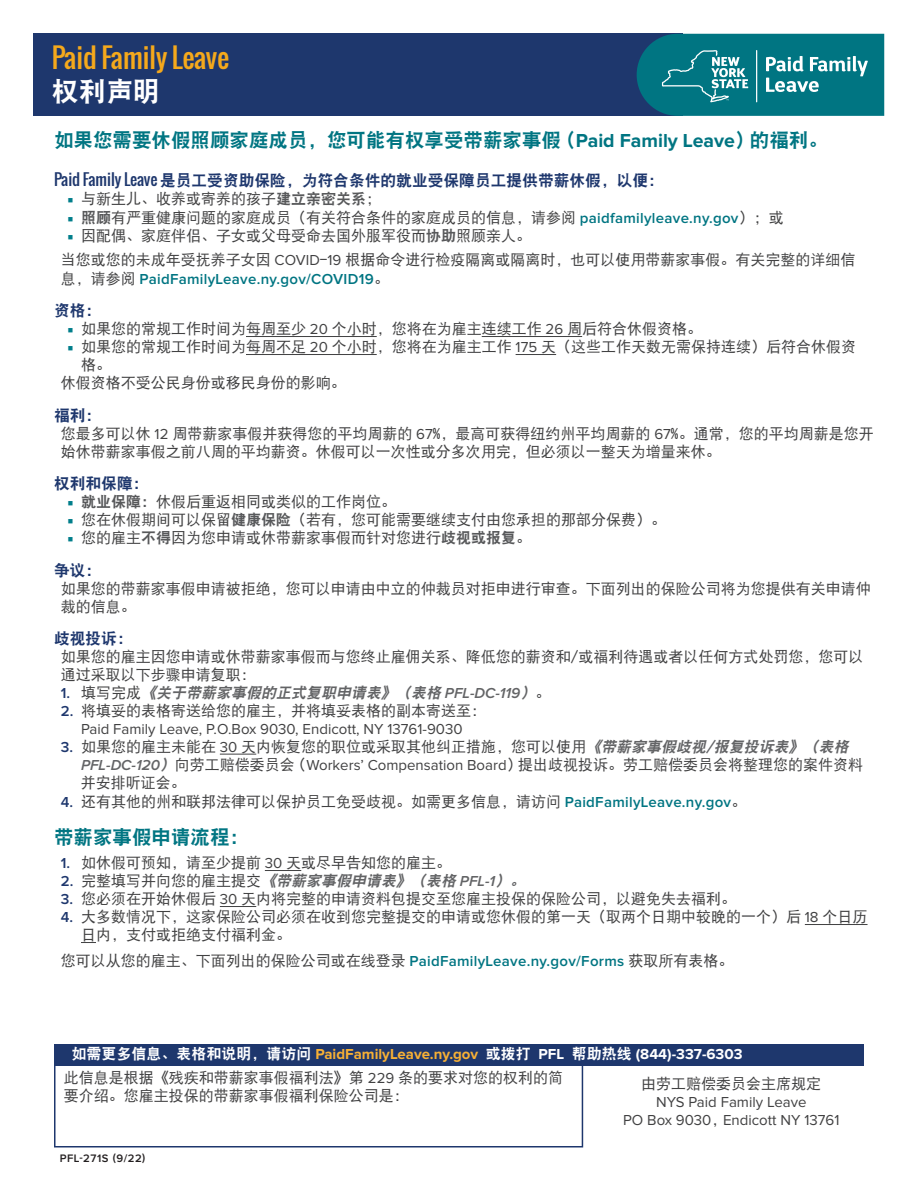
<style>
.page{position:relative;width:918px;height:1188px;background:#fff}
.page>*{position:absolute;margin:0;border:0;box-sizing:border-box;transform-origin:0 0}
.H1_Yellow{font:27px "Oswald";letter-spacing:-.005em;color:#f5a91c}
.H2_White{font:27px "DF Hei W9";color:#fff}
.H3_Teal{font:19.5px "DF Hei W9";color:#007582}
.H4_Blue{font:15.75px "DF Hei W9";color:#1e376d}
.Body{font:15px/18px "DF Hei W5";color:#414142}
.Body-2{font:15px/18px "Proxima Nova";color:#414142;text-align:center}
.t1{font:italic 15px "DF Hei W9";color:#636466}
.Body-3{font:15px "DF Hei W9";color:#fff}
.Body-4{font:600 11.25px "Proxima Nova";letter-spacing:.05em;color:#231f20}
.s1{font-family:"Proxima Nova";font-weight:700}
.s2{font-family:"Oswald"}
.s3{font-family:"Minion Pro";color:#007e8b}
.s4{font-family:"DF Hei W9";color:#58595b}
.s5{font-family:"Proxima Nova";font-weight:600;color:#007582}
.s6{font-family:"Proxima Nova"}
.s7{font-family:"Proxima Nova";font-weight:600;font-style:normal;color:#1e376d}
.s8{font-family:"DF Hei W5";font-style:normal;color:#414142}
.s9{font-family:"Proxima Nova";font-weight:600}
.s10{font-weight:600;color:#1e376d}
.s11{font-family:"DF Hei W5"}
.s12{font-family:"Proxima Nova";font-weight:600;color:#1e376d}
.s13{font-family:"DF Hei W9";font-style:italic;color:#636466}
.s14{font-family:"Proxima Nova";font-weight:600;font-style:italic;color:#636466}
.s15{font-family:"Proxima Nova";font-weight:700;color:#f7b035}
</style>
<div class="page">
<div style="left:54px;top:1044px;width:810px;height:21px;background:#1e376d"></div>
<div style="left:54px;top:1064px;width:529px;height:84px;border:2px solid #1e376d"></div>
<div style="left:34px;top:34px;width:649px;height:82px;background:#1e376d"></div>
<svg style="left:637px;top:34px;width:247px;height:82px;background:#187f8c"></svg>
<hr style="left:756px;top:50px;width:1px;height:52px;background:#fff">
<hr style="left:246px;top:336px;width:131px;height:1px;background:#414142">
<hr style="left:482px;top:336px;width:100px;height:1px;background:#414142">
<hr style="left:246px;top:354px;width:131px;height:1px;background:#414142">
<hr style="left:516px;top:354px;width:40px;height:1px;background:#414142">
<hr style="left:220px;top:754px;width:36px;height:1px;background:#414142">
<hr style="left:265px;top:870px;width:36px;height:1px;background:#414142">
<hr style="left:220px;top:906px;width:36px;height:1px;background:#414142">
<hr style="left:805px;top:924px;width:63px;height:1px;background:#414142">
<svg style="left:81px;top:942px;width:15px;height:1px"></svg>
<p class="H1_Yellow" style="left:52px;top:37px;width:179px">Paid Family Leave</p>
<p class="H2_White" style="left:52px;top:78px;width:109px">权利声明</p>
<p class="H3_Teal" style="left:54px;top:130px;width:775px">如果您需要休假照顾家庭成员，您可能有权享受带薪家事假 (<span class="s1">Paid Family Leave</span>) 的福利。</p>
<p class="H4_Blue" style="left:54px;top:172px;width:612px"><span class="s2">Paid Family Leave</span> 是员工受资助保险，为符合条件的就业受保障员工提供带薪休假，以便：</p>
<p class="Body" style="left:68px;top:189px;width:315px"><span class="s3">■</span> 与新生儿、收养或寄养的孩子<span class="s4">建立亲密关系</span>；</p>
<p class="Body" style="left:68px;top:208px;width:718px"><span class="s3">■</span> <span class="s4">照顾</span>有严重健康问题的家庭成员（有关符合条件的家庭成员的信息，请参阅 <span class="s5">paidfamilyleave.ny.gov</span>）；或</p>
<p class="Body" style="left:68px;top:226px;width:465px"><span class="s3">■</span> 因配偶、家庭伴侣、子女或父母受命去国外服军役而<span class="s4">协助</span>照顾亲人。</p>
<p class="Body" style="left:61px;top:250px;width:796px;line-height:18.8px">当您或您的未成年受抚养子女因 <span class="s6">COVID</span>-<span class="s6">19</span> 根据命令进行检疫隔离或隔离时，也可以使用带薪家事假。有关完整的详细信息，请参阅 <span class="s5">PaidFamilyLeave.ny.gov/COVID19</span>。</p>
<p class="H4_Blue" style="left:54px;top:303px;width:49px">资格：</p>
<p class="Body" style="left:68px;top:320px;width:636px"><span class="s3">■</span> 如果您的常规工作时间为每周至少 <span class="s6">20</span> 个小时，您将在为雇主连续工作 <span class="s6">26</span> 周后符合休假资格。</p>
<p class="Body" style="left:81px;top:338px;width:777px;text-indent:-14px"><span class="s3">■</span> 如果您的常规工作时间为每周不足 <span class="s6">20</span> 个小时，您将在为雇主工作 <span class="s6">175</span> 天（这些工作天数无需保持连续）后符合休假资格。</p>
<p class="Body" style="left:61px;top:374px;width:286px">休假资格不受公民身份或移民身份的影响。</p>
<p class="H4_Blue" style="left:54px;top:407px;width:49px">福利：</p>
<p class="Body" style="left:61px;top:424px;width:814px">您最多可以休 <span class="s6">12</span> 周带薪家事假并获得您的平均周薪的 <span class="s6">67</span>%，最高可获得纽约州平均周薪的 <span class="s6">67</span>%。通常，您的平均周薪是您开始休带薪家事假之前八周的平均薪资。休假可以一次性或分多次用完，但必须以一整天为增量来休。</p>
<p class="H4_Blue" style="left:54px;top:476px;width:96px">权利和保障：</p>
<p class="Body" style="left:68px;top:493px;width:330px"><span class="s3">■</span> <span class="s4">就业保障：</span>休假后重返相同或类似的工作岗位。</p>
<p class="Body" style="left:68px;top:511px;width:600px"><span class="s3">■</span> 您在休假期间可以保留<span class="s4">健康保险</span>（若有，您可能需要继续支付由您承担的那部分保费）。</p>
<p class="Body" style="left:68px;top:529px;width:465px"><span class="s3">■</span> 您的雇主<span class="s4">不得</span>因为您申请或休带薪家事假而针对您进行<span class="s4">歧视或报复</span>。</p>
<p class="H4_Blue" style="left:54px;top:562px;width:49px">争议：</p>
<p class="Body" style="left:61px;top:579px;width:811px">如果您的带薪家事假申请被拒绝，您可以申请由中立的仲裁员对拒申进行审查。下面列出的保险公司将为您提供有关申请仲裁的信息。</p>
<p class="H4_Blue" style="left:54px;top:630px;width:80px">歧视投诉：</p>
<p class="Body" style="left:61px;top:648px;width:804px">如果您的雇主因您申请或休带薪家事假而与您终止雇佣关系、降低您的薪资和/或福利待遇或者以任何方式处罚您，您可以通过采取以下步骤申请复职：</p>
<p class="t1" style="left:61px;top:685px;width:491px"><span class="s7">1 .</span> <span class="s8">填写完成</span>《关于带薪家事假的正式复职申请表》（表格 <span class="s9">P FL - D C - 1 1 9</span> ）<span class="s8">。</span></p>
<p class="Body-2" style="left:61px;top:702px;width:427px"><span class="s10">2.</span> <span class="s11">将填妥的表格寄送给您的雇主，并将填妥表格的副本寄送至：<br></span>Paid Family Leave, P.O.Box 9030, Endicott, NY 13761-9030</p>
<p class="Body" style="left:81px;top:738px;width:784px;text-indent:-20px"><span class="s12">3.</span> 如果您的雇主未能在 <span class="s6">30</span> 天内恢复您的职位或采取其他纠正措施，您可以使用<span class="s13">《带薪家事假歧视/报复投诉表》（表格<br></span><span class="s14">PFL-DC-120</span><span class="s13">）</span>向劳工赔偿委员会 (<span class="s6">Workers’ Compensation Board</span>) 提出歧视投诉。劳工赔偿委员会将整理您的案件资料并安排听证会。</p>
<p class="Body" style="left:61px;top:792px;width:687px"><span class="s12">4.</span> 还有其他的州和联邦法律可以保护员工免受歧视。如需更多信息，请访问 <span class="s5">PaidFamilyLeave.ny.gov</span>。</p>
<p class="H3_Teal" style="left:54px;top:827px;width:196px">带薪家事假申请流程：</p>
<p class="Body" style="left:61px;top:854px;width:392px"><span class="s12">1.</span> 如休假可预知，请至少提前 <span class="s6">30</span> 天或尽早告知您的雇主。</p>
<p class="t1" style="left:61px;top:874px;width:469px"><span class="s7">2.</span> <span class="s8">完整填写并向您的雇主提交</span>《带薪家事假申请表》（表格 <span class="s9">PFL-1</span>）。</p>
<p class="Body" style="left:61px;top:890px;width:677px"><span class="s12">3.</span> 您必须在开始休假后 <span class="s6">30</span> 天内将完整的申请资料包提交至您雇主投保的保险公司，以避免失去福利。</p>
<p class="Body" style="left:81px;top:908px;width:788px;text-indent:-20px"><span class="s12">4.</span> 大多数情况下，这家保险公司必须在收到您完整提交的申请或您休假的第一天（取两个日期中较晚的一个）后 <span class="s6">18</span> 个日历日内，支付或拒绝支付福利金。</p>
<p class="Body" style="left:61px;top:952px;width:674px">您可以从您的雇主、下面列出的保险公司或在线登录 <span class="s5">PaidFamilyLeave.ny.gov/Forms</span> 获取所有表格。</p>
<p class="Body-3" style="left:72px;top:1047px;width:672px">如需更多信息、表格和说明，请访问 <span class="s15">PaidFamilyLeave.ny.gov</span> 或拨打 <span class="s1">PFL</span> 帮助热线 <span class="s1">(844)-337-6303</span></p>
<p class="Body" style="left:64px;top:1069px;width:501px">此信息是根据《残疾和带薪家事假福利法》第 <span class="s6">229</span> 条的要求对您的权利的简要介绍。您雇主投保的带薪家事假福利保险公司是：</p>
<p class="Body" style="left:641px;top:1074px;width:182px">由劳工赔偿委员会主席规定</p>
<p class="Body-2" style="left:656px;top:1093px;width:152px">NYS Paid Family Leave</p>
<p class="Body-2" style="left:623px;top:1111px;width:218px">PO Box 9030<span class="s11">,</span> Endicott NY 13761</p>
<p class="Body-4" style="left:60px;top:1153px;width:87px">PFL-271S (9/22)</p>
</div>
